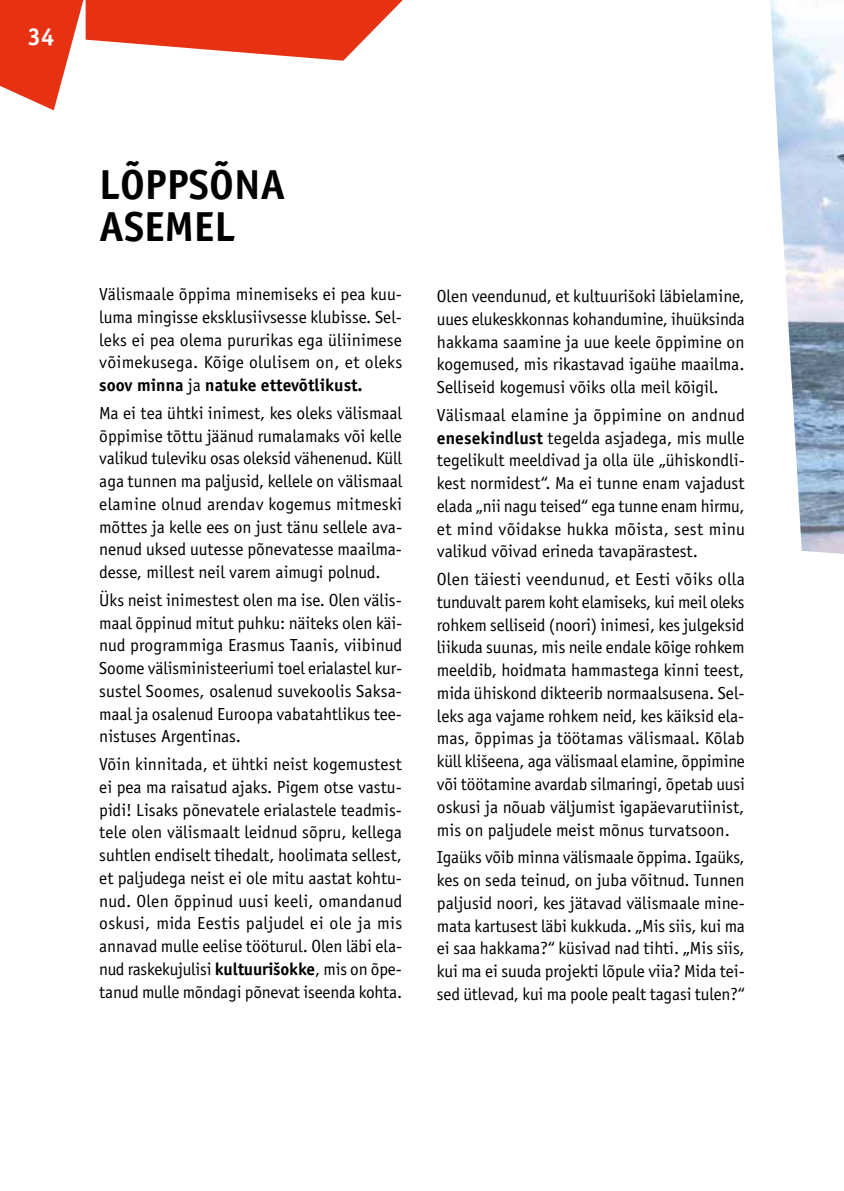
<style>
.page{position:relative;width:844px;height:1191px;background:#fff}
.page>*{position:absolute;margin:0;border:0;box-sizing:border-box;transform-origin:0 0}
.t1{font:700 42px/42px "Officina Sans Std";color:#000}
.t2{font:700 24.5px "Officina Sans Std";color:#fff}
.t3{font:17.5px/22.8px "Officina Sans Std";color:#000;text-align:justify}
.s1{font-weight:700}
</style>
<div class="page">
<img style="left:770px;top:0;width:73px;height:554px">
<svg style="left:0;top:0;width:403px;height:110px"></svg>
<h2 class="t2" style="left:27px;top:21px;width:29px">34</h2>
<h1 class="t1" style="left:99px;top:163px;width:187px">LÕPPSÕNA<br>ASEMEL</h1>
<p class="t3" style="left:99px;top:283px;width:304px">Välismaale õppima minemiseks ei pea kuu&shy;luma mingisse eksklusiivsesse klubisse. Sel&shy;leks ei pea olema pururikas ega üliinimese võimekusega. Kõige olulisem on, et oleks <span class="s1">soov minna</span> ja <span class="s1">natuke ettevõtlikust.</span></p>
<p class="t3" style="left:99px;top:401px;width:304px">Ma ei tea ühtki inimest, kes oleks välismaal õppimise tõttu jäänud rumalamaks või kelle valikud tuleviku osas oleksid vähenenud. Küll aga tunnen ma paljusid, kellele on välismaal elamine olnud arendav kogemus mitmeski mõttes ja kelle ees on just tänu sellele ava&shy;nenud uksed uutesse põnevatesse maailma&shy;desse, millest neil varem aimugi polnud.</p>
<p class="t3" style="left:99px;top:588px;width:304px">Üks neist inimestest olen ma ise. Olen välis&shy;maal õppinud mitut puhku: näiteks olen käi&shy;nud programmiga Erasmus Taanis, viibinud Soome välisministeeriumi toel erialastel kur&shy;sustel Soomes, osalenud suvekoolis Saksa&shy;maal ja osalenud Euroopa vabatahtlikus tee&shy;nistuses Argentinas.</p>
<p class="t3" style="left:99px;top:753px;width:304px">Võin kinnitada, et ühtki neist kogemustest ei pea ma raisatud ajaks. Pigem otse vastu&shy;pidi! Lisaks põnevatele erialastele teadmis&shy;tele olen välismaalt leidnud sõpru, kellega suhtlen endiselt tihedalt, hoolimata sellest, et paljudega neist ei ole mitu aastat kohtu&shy;nud. Olen õppinud uusi keeli, omandanud oskusi, mida Eestis paljudel ei ole ja mis annavad mulle eelise tööturul. Olen läbi ela&shy;nud raskekujulisi <span class="s1">kultuurišokke</span>, mis on õpe&shy;tanud mulle mõndagi põnevat iseenda kohta.</p>
<p class="t3" style="left:437px;top:285px;width:309px">Olen veendunud, et kultuurišoki läbielamine, uues elukeskkonnas kohandumine, ihuüksinda hakkama saamine ja uue keele õppimine on kogemused, mis rikastavad igaühe maailma.<br>Selliseid kogemusi võiks olla meil kõigil.</p>
<p class="t3" style="left:437px;top:403px;width:309px">Välismaal elamine ja õppimine on andnud <span class="s1">enesekindlust</span> tegelda asjadega, mis mulle tegelikult meeldivad ja olla üle „ühiskondli&shy;kest normidest“. Ma ei tunne enam vajadust elada „nii nagu teised“ ega tunne enam hirmu, et mind võidakse hukka mõista, sest minu valikud võivad erineda tavapärastest.</p>
<p class="t3" style="left:437px;top:568px;width:309px">Olen täiesti veendunud, et Eesti võiks olla tunduvalt parem koht elamiseks, kui meil oleks rohkem selliseid (noori) inimesi, kes julgeksid liikuda suunas, mis neile endale kõige rohkem meeldib, hoidmata hammastega kinni teest, mida ühiskond dikteerib normaalsusena. Sel&shy;leks aga vajame rohkem neid, kes käiksid ela&shy;mas, õppimas ja töötamas välismaal. Kõlab küll klišeena, aga välismaal elamine, õppimine või töötamine avardab silmaringi, õpetab uusi oskusi ja nõuab väljumist igapäevarutiinist, mis on paljudele meist mõnus turvatsoon.</p>
<p class="t3" style="left:437px;top:846px;width:309px">Igaüks võib minna välismaale õppima. Igaüks, kes on seda teinud, on juba võitnud. Tunnen paljusid noori, kes jätavad välismaale mine&shy;mata kartusest läbi kukkuda. „Mis siis, kui ma ei saa hakkama?“ küsivad nad tihti. „Mis siis, kui ma ei suuda projekti lõpule viia? Mida tei&shy;sed ütlevad, kui ma poole pealt tagasi tulen?“</p>
</div>
